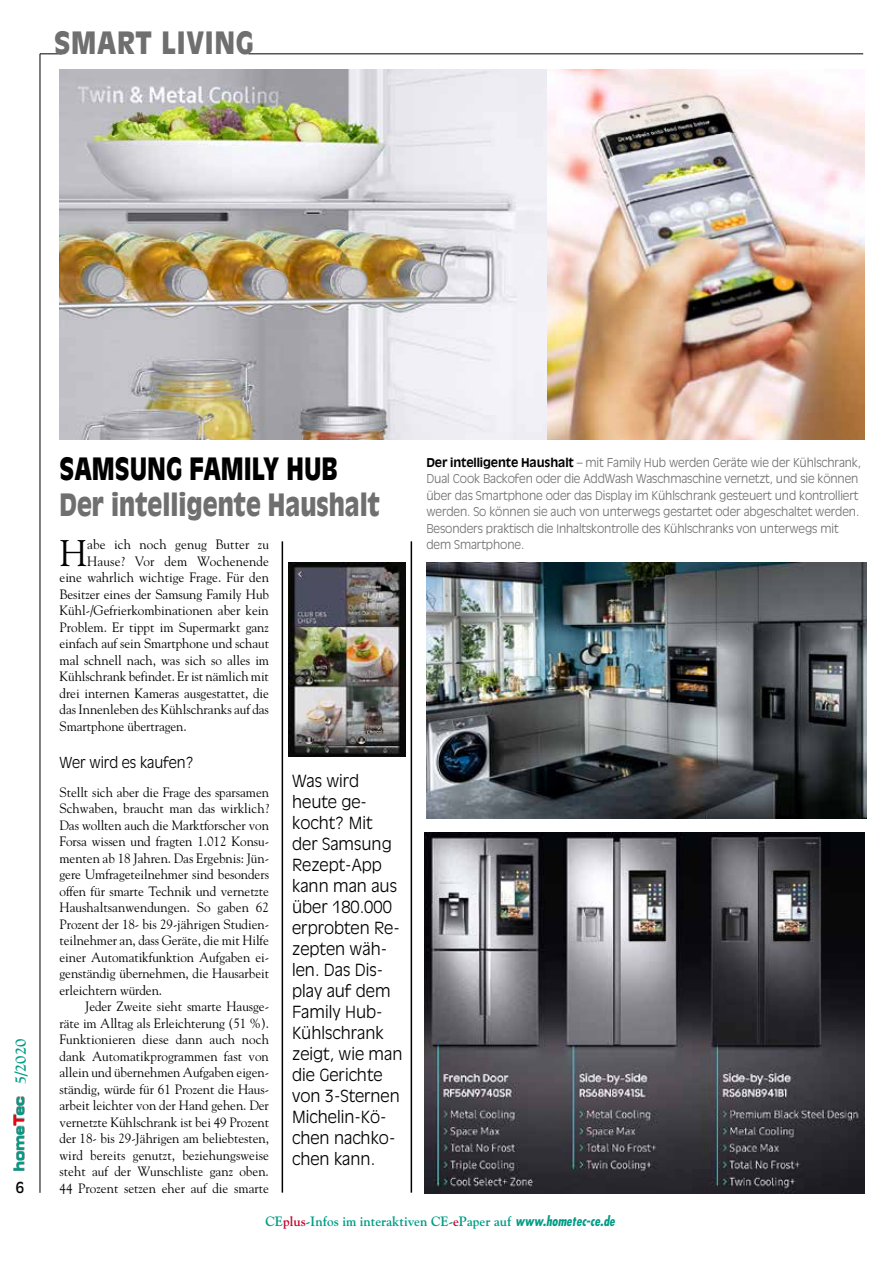
<style>
.page{position:relative;width:893px;height:1263px;background:#fff}
.page>*{position:absolute;margin:0;border:0;box-sizing:border-box;transform-origin:0 0}
.t1{font:36.9px "Goudy";color:#000}
.t2{font:900 30.3px "Antique Olive";color:#706f6f;scale:.8 1}
.t3{font:900 30.3px "Antique Olive";color:#000;scale:.8 1}
.t4{font:900 30.3px "Antique Olive";letter-spacing:.025em;color:#706f6f;scale:.88 1}
.t5{font:300 16.5px/21px "Antique Olive";color:#000}
.t6{font:300 15px "Antique Olive";letter-spacing:-.005em;color:#000}
.t7{font:700 15px "Goudy";color:#009c86}
.t8{font:15px "Antique Olive";color:#000}
.t9{font:13.5px/16.5px "Goudy";letter-spacing:-.005em;color:#000;text-align:justify}
.t10{font:700 13.5px "Goudy";color:#009c86}
.t11{font:300 12px/16.5px "Antique Olive";letter-spacing:-.01em;color:#706f6f}
.s1{font-weight:700;color:#000}
.s2{color:#c20831}
.s3{font-family:"Futura";font-style:italic;font-stretch:condensed}
</style>
<div class="page">
<hr style="left:40px;top:54px;width:1px;height:1139px;background:#000">
<svg style="left:40px;top:54px;width:22px;height:1px"></svg>
<hr style="left:248px;top:54px;width:615px;height:1px;background:#000">
<hr style="left:282px;top:541px;width:1px;height:652px;background:#000">
<hr style="left:411px;top:541px;width:1px;height:652px;background:#000">
<svg style="left:14px;top:1096px;width:11px;height:74px"></svg>
<img style="left:60px;top:70px;width:487px;height:370px">
<img style="left:547px;top:70px;width:317px;height:370px">
<img style="left:425px;top:832px;width:440px;height:362px">
<img style="left:426px;top:562px;width:441px;height:256px">
<img style="left:288px;top:562px;width:118px;height:194px">
<h2 class="t4" style="left:54px;top:25px;width:228px">SMART LIVING</h2>
<p class="t7" style="left:11px;top:1084px;width:47px;rotate:-90deg">5/2020</p>
<p class="t8" style="left:16px;top:1178px;width:10px">6</p>
<h2 class="t3" style="left:60px;top:451px;width:349px">SAMSUNG FAMILY HUB</h2>
<h2 class="t2" style="left:60px;top:487px;width:402px">Der intelligente Haushalt</h2>
<h1 class="t1" style="left:60px;top:530px;width:29px">H</h1>
<p class="t9" style="left:87px;top:536px;width:183px">abe ich noch genug Butter zu</p>
<p class="t9" style="left:87px;top:552px;width:183px">Hause? Vor dem Wochenende</p>
<p class="t9" style="left:60px;top:569px;width:211px">eine wahrlich wichtige Frage. Für den</p>
<p class="t9" style="left:60px;top:585px;width:211px">Besitzer eines der Samsung Family Hub</p>
<p class="t9" style="left:60px;top:602px;width:211px">Kühl-/Gefrierkombinationen aber kein</p>
<p class="t9" style="left:60px;top:618px;width:211px">Problem. Er tippt im Supermarkt ganz</p>
<p class="t9" style="left:60px;top:635px;width:211px">einfach auf sein Smartphone und schaut</p>
<p class="t9" style="left:60px;top:651px;width:211px">mal schnell nach, was sich so alles im</p>
<p class="t9" style="left:60px;top:668px;width:211px">Kühlschrank befindet. Er ist nämlich mit</p>
<p class="t9" style="left:60px;top:684px;width:211px">drei internen Kameras ausgestattet, die</p>
<p class="t9" style="left:60px;top:701px;width:211px">das Innenleben des Kühlschranks auf das</p>
<p class="t9" style="left:60px;top:717px;width:129px">Smartphone übertragen.</p>
<p class="t6" style="left:60px;top:754px;width:136px">Wer wird es kaufen?</p>
<p class="t9" style="left:60px;top:783px;width:211px">Stellt sich aber die Frage des sparsamen Schwaben, braucht man das wirklich?<br>Das wollten auch die Marktforscher von Forsa wissen und fragten 1.012 Konsu&shy;menten ab 18 Jahren. Das Ergebnis: Jün&shy;gere Umfrageteilnehmer sind besonders offen für smarte Technik und vernetzte Haushaltsanwendungen. So gaben 62<br>Prozent der 18- bis 29-jährigen Studien&shy;teilnehmer an, dass Geräte, die mit Hilfe einer Automatikfunktion Aufgaben ei&shy;genständig übernehmen, die Hausarbeit erleichtern würden.</p>
<p class="t9" style="left:60px;top:998px;width:211px;text-indent:26px">Jeder Zweite sieht smarte Hausge&shy;räte im Alltag als Erleichterung (51 %).<br>Funktionieren diese dann auch noch dank Automatikprogrammen fast von allein und übernehmen Aufgaben eigen&shy;ständig, würde für 61 Prozent die Haus&shy;arbeit leichter von der Hand gehen. Der vernetzte Kühlschrank ist bei 49 Prozent der 18- bis 29-Jährigen am beliebtesten, wird bereits genutzt, beziehungsweise steht auf der Wunschliste ganz oben.<br>44 Prozent setzen eher auf die smarte</p>
<p class="t5" style="left:292px;top:769px;width:112px">Was wird heute ge&shy;kocht? Mit<br>der Samsung<br>Rezept-App kann man aus über 180.000 erprobten Re&shy;zepten wäh&shy;len. Das Dis&shy;play auf dem<br>Family Hub-<br>Kühlschrank zeigt, wie man die Gerichte von 3-Sternen<br>Michelin-Kö&shy;chen nachko&shy;chen kann.</p>
<p class="t11" style="left:426px;top:453px;width:436px"><span class="s1">Der intelligente Haushalt</span> – mit Family Hub werden Geräte wie der Kühlschrank, Dual Cook Backofen oder die AddWash Waschmaschine vernetzt, und sie können über das Smartphone oder das Display im Kühlschrank gesteuert und kontrolliert werden. So können sie auch von unterwegs gestartet oder abgeschaltet werden.<br>Besonders praktisch die Inhaltskontrolle des Kühlschranks von unterwegs mit dem Smartphone.</p>
<p class="t10" style="left:265px;top:1212px;width:351px">CE<span class="s2">plus</span>-Infos im interaktiven CE-<span class="s2">e</span>Paper auf <span class="s3">www.hometec-ce.de</span></p>
</div>
